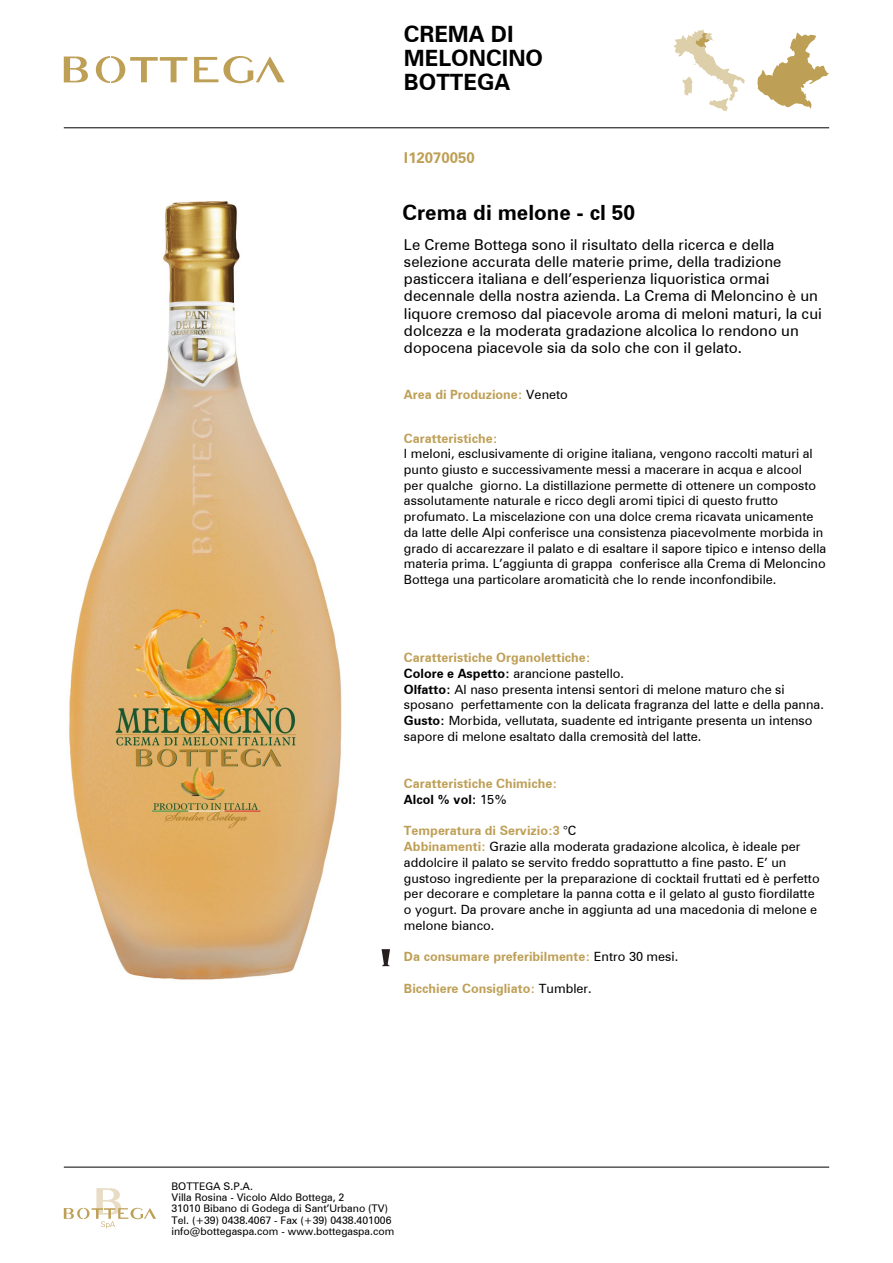
<style>
.page{position:relative;width:893px;height:1263px;background:#fff}
.page>*{position:absolute;margin:0;border:0;box-sizing:border-box;transform-origin:0 0}
.t1{font:700 22.5px/24px "Zurich BT";color:#000}
.t2{font:700 21px "Zurich BT";color:#000}
.t3{font:15px/17.2px "Zurich BT";color:#000}
.t4{font:700 15px "Zurich BT";color:#be9f56}
.t5{font:12.75px/15.8px "Zurich BT";color:#000}
.t6{font:700 12.75px/15.8px "Zurich BT";color:#be9f56}
.t7{font:10.5px/11.2px "Zurich BT";color:#000}
.s1{font-weight:400;color:#000}
.s2{font-weight:700;color:#be9f56}
.s3{font-weight:700}
.s4{color:#000}
</style>
<div class="page">
<hr style="left:64px;top:128px;width:765px;height:1px;background:#000">
<hr style="left:64px;top:1167px;width:765px;height:1px;background:#000">
<svg style="left:64px;top:57px;width:24px;height:25px"></svg>
<svg style="left:194px;top:56px;width:91px;height:27px"></svg>
<svg style="left:96px;top:56px;width:91px;height:27px"></svg>
<svg style="left:757px;top:32px;width:72px;height:77px"></svg>
<svg style="left:674px;top:29px;width:71px;height:82px"></svg>
<svg style="left:64px;top:1188px;width:92px;height:40px"></svg>
<svg style="left:382px;top:949px;width:8px;height:17px"></svg>
<img style="left:69px;top:201px;width:273px;height:779px">
<h1 class="t1" style="left:404px;top:22px;width:141px">CREMA DI<br>MELONCINO<br>BOTTEGA</h1>
<p class="t4" style="left:404px;top:149px;width:72px">I12070050</p>
<h2 class="t2" style="left:403px;top:200px;width:234px">Crema di melone - cl 50</h2>
<p class="t3" style="left:404px;top:235px;width:419px">Le Creme Bottega sono il risultato della ricerca e della selezione accurata delle materie prime, della tradizione pasticcera italiana e dell’esperienza liquoristica ormai decennale della nostra azienda. La Crema di Meloncino è un liquore cremoso dal piacevole aroma di meloni maturi, la cui dolcezza e la moderata gradazione alcolica lo rendono un dopocena piacevole sia da solo che con il gelato.</p>
<p class="t6" style="left:404px;top:386px;width:165px">Area di Produzione: <span class="s1">Veneto</span></p>
<p class="t6" style="left:404px;top:430px;width:95px">Caratteristiche:</p>
<p class="t5" style="left:404px;top:446px;width:424px">I meloni, esclusivamente di origine italiana, vengono raccolti maturi al punto giusto e successivamente messi a macerare in acqua e alcool<br>per qualche giorno. La distillazione permette di ottenere un composto assolutamente naturale e ricco degli aromi tipici di questo frutto profumato. La miscelazione con una dolce crema ricavata unicamente da latte delle Alpi conferisce una consistenza piacevolmente morbida in grado di accarezzare il palato e di esaltare il sapore tipico e intenso della materia prima. L’aggiunta di grappa conferisce alla Crema di Meloncino Bottega una particolare aromaticità che lo rende inconfondibile.</p>
<p class="t5" style="left:404px;top:649px;width:421px"><span class="s2">Caratteristiche Organolettiche:<br></span><span class="s3">Colore e Aspetto:</span> arancione pastello.<br><span class="s3">Olfatto:</span> Al naso presenta intensi sentori di melone maturo che si sposano perfettamente con la delicata fragranza del latte e della panna.<br><span class="s3">Gusto:</span> Morbida, vellutata, suadente ed intrigante presenta un intenso sapore di melone esaltato dalla cremosità del latte.</p>
<p class="t6" style="left:404px;top:775px;width:155px">Caratteristiche Chimiche:<br><span class="s4">Alcol % vol:</span> <span class="s1">15%</span></p>
<p class="t5" style="left:404px;top:823px;width:417px"><span class="s2">Temperatura di Servizio:3</span> °C<br><span class="s2">Abbinamenti:</span> Grazie alla moderata gradazione alcolica, è ideale per addolcire il palato se servito freddo soprattutto a fine pasto. E’ un gustoso ingrediente per la preparazione di cocktail fruttati ed è perfetto per decorare e completare la panna cotta e il gelato al gusto fiordilatte o yogurt. Da provare anche in aggiunta ad una macedonia di melone e melone bianco.</p>
<p class="t6" style="left:404px;top:949px;width:276px">Da consumare preferibilmente: <span class="s1">Entro 30 mesi.</span></p>
<p class="t6" style="left:404px;top:980px;width:189px">Bicchiere Consigliato: <span class="s1">Tumbler.</span></p>
<p class="t7" style="left:171px;top:1180px;width:224px">BOTTEGA S.P.A.<br>Villa Rosina - Vicolo Aldo Bottega, 2<br>31010 Bibano di Godega di Sant’Urbano (TV)<br>Tel. (+39) 0438.4067 - Fax (+39) 0438.401006 info@bottegaspa.com - www.bottegaspa.com</p>
</div>
